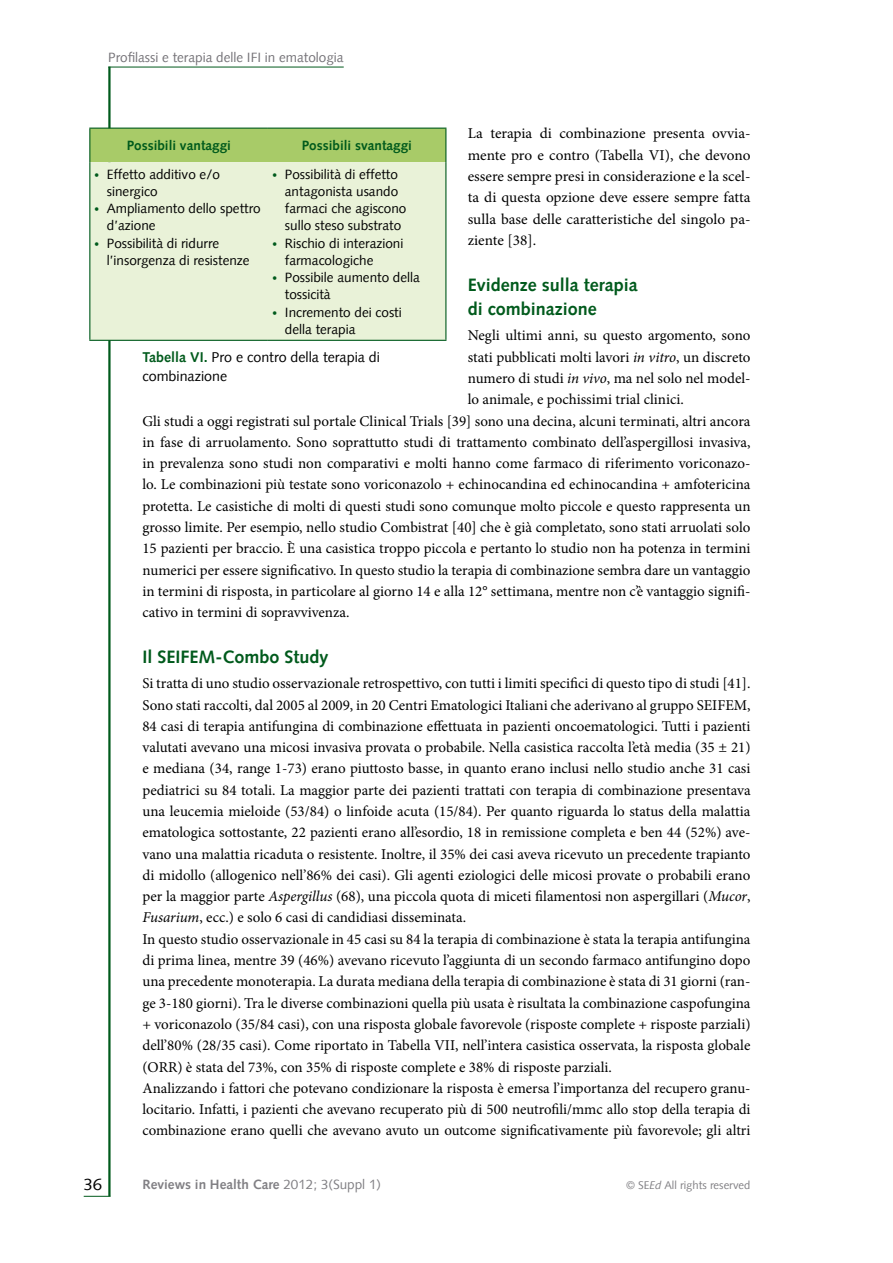
<style>
.page{position:relative;width:893px;height:1263px;background:#fff}
.page>*{position:absolute;margin:0;border:0;box-sizing:border-box;transform-origin:0 0}
.sottotitolo_2{font:700 18px/24.3px "Syntax LT";color:#005a1c}
.t1{font:16.5px "Syntax LT";color:#000}
.testo{font:15px/21.3px "Minion Pro";color:#000;text-align:justify}
.t2{font:14.25px/18.8px "Syntax LT";color:#000}
.t3{font:13.5px/17.2px "Syntax LT";color:#000}
.t4{font:13.5px "Syntax LT";color:#757378}
.t5{font:700 13.5px "Syntax LT";color:#005a1c}
.t6{font:700 13.5px "Syntax LT";color:#818084}
.t7{font:11.25px "Syntax LT";color:#818084}
.s1{font-style:italic}
.s2{font-family:"Minion Pro";color:#005a1c}
.s3{font-weight:700;color:#005a1c}
.s4{font-weight:400}
</style>
<div class="page">
<svg style="left:84px;top:1196px;width:27px;height:1px"></svg>
<hr style="left:108px;top:67px;width:3px;height:1129px;background:#005a1c">
<hr style="left:108px;top:67px;width:236px;height:1px;background:#005a1c">
<div style="left:90px;top:129px;width:355px;height:33px;background:#a8cb68"></div>
<div style="left:90px;top:162px;width:355px;height:178px;background:#e9f2d8"></div>
<hr style="left:89px;top:129px;width:1px;height:33px;background:#005a1c">
<hr style="left:89px;top:162px;width:1px;height:178px;background:#005a1c">
<hr style="left:445px;top:129px;width:1px;height:33px;background:#005a1c">
<hr style="left:445px;top:162px;width:1px;height:178px;background:#005a1c">
<hr style="left:89px;top:128px;width:179px;height:1px;background:#005a1c">
<hr style="left:268px;top:128px;width:178px;height:1px;background:#005a1c">
<hr style="left:89px;top:340px;width:179px;height:1px;background:#005a1c">
<hr style="left:268px;top:340px;width:178px;height:1px;background:#005a1c">
<p class="t4" style="left:108px;top:50px;width:237px">Profilassi e terapia delle IFI in ematologia</p>
<p class="testo" style="left:468px;top:123px;width:284px">La terapia di combinazione presenta ovvia&shy;mente pro e contro (Tabella VI), che devono essere sempre presi in considerazione e la scel&shy;ta di questa opzione deve essere sempre fatta sulla base delle caratteristiche del singolo pa&shy;ziente [38].</p>
<p class="sottotitolo_2" style="left:468px;top:272px;width:172px">Evidenze sulla terapia di combinazione</p>
<p class="testo" style="left:468px;top:325px;width:284px">Negli ultimi anni, su questo argomento, sono stati pubblicati molti lavori <span class="s1">in vitro</span>, un discreto numero di studi <span class="s1">in vivo</span>, ma nel solo nel model&shy;lo animale, e pochissimi trial clinici.</p>
<p class="testo" style="left:142px;top:410px;width:610px">Gli studi a oggi registrati sul portale Clinical Trials [39] sono una decina, alcuni terminati, altri ancora in fase di arruolamento. Sono soprattutto studi di trattamento combinato dell’aspergillosi invasiva, in prevalenza sono studi non comparativi e molti hanno come farmaco di riferimento voriconazo&shy;lo. Le combinazioni più testate sono voriconazolo + echinocandina ed echinocandina + amfotericina protetta. Le casistiche di molti di questi studi sono comunque molto piccole e questo rappresenta un grosso limite. Per esempio, nello studio Combistrat [40] che è già completato, sono stati arruolati solo 15 pazienti per braccio. È una casistica troppo piccola e pertanto lo studio non ha potenza in termini numerici per essere significativo. In questo studio la terapia di combinazione sembra dare un vantaggio in termini di risposta, in particolare al giorno 14 e alla 12° settimana, mentre non c’è vantaggio signifi&shy;cativo in termini di sopravvivenza.</p>
<p class="sottotitolo_2" style="left:142px;top:644px;width:188px">Il SEIFEM-Combo Study</p>
<p class="testo" style="left:142px;top:673px;width:610px">Si tratta di uno studio osservazionale retrospettivo, con tutti i limiti specifici di questo tipo di studi [41].<br>Sono stati raccolti, dal 2005 al 2009, in 20 Centri Ematologici Italiani che aderivano al gruppo SEIFEM, 84 casi di terapia antifungina di combinazione effettuata in pazienti oncoematologici. Tutti i pazienti valutati avevano una micosi invasiva provata o probabile. Nella casistica raccolta l’età media (35 ± 21) e mediana (34, range 1-73) erano piuttosto basse, in quanto erano inclusi nello studio anche 31 casi pediatrici su 84 totali. La maggior parte dei pazienti trattati con terapia di combinazione presentava una leucemia mieloide (53/84) o linfoide acuta (15/84). Per quanto riguarda lo status della malattia ematologica sottostante, 22 pazienti erano all’esordio, 18 in remissione completa e ben 44 (52%) ave&shy;vano una malattia ricaduta o resistente. Inoltre, il 35% dei casi aveva ricevuto un precedente trapianto di midollo (allogenico nell’86% dei casi). Gli agenti eziologici delle micosi provate o probabili erano per la maggior parte <span class="s1">Aspergillus</span> (68), una piccola quota di miceti filamentosi non aspergillari (<span class="s1">Mucor</span>, <span class="s1">Fusarium</span>, ecc.) e solo 6 casi di candidiasi disseminata.</p>
<p class="testo" style="left:142px;top:928px;width:610px">In questo studio osservazionale in 45 casi su 84 la terapia di combinazione è stata la terapia antifungina di prima linea, mentre 39 (46%) avevano ricevuto l’aggiunta di un secondo farmaco antifungino dopo una precedente monoterapia. La durata mediana della terapia di combinazione è stata di 31 giorni (ran&shy;ge 3-180 giorni). Tra le diverse combinazioni quella più usata è risultata la combinazione caspofungina + voriconazolo (35/84 casi), con una risposta globale favorevole (risposte complete + risposte parziali) dell’80% (28/35 casi). Come riportato in Tabella VII, nell’intera casistica osservata, la risposta globale (ORR) è stata del 73%, con 35% di risposte complete e 38% di risposte parziali.</p>
<p class="testo" style="left:142px;top:1077px;width:610px">Analizzando i fattori che potevano condizionare la risposta è emersa l’importanza del recupero granu&shy;locitario. Infatti, i pazienti che avevano recuperato più di 500 neutrofili/mmc allo stop della terapia di combinazione erano quelli che avevano avuto un outcome significativamente più favorevole; gli altri</p>
<p class="t5" style="left:127px;top:138px;width:106px">Possibili vantaggi</p>
<p class="t5" style="left:302px;top:138px;width:112px">Possibili svantaggi</p>
<p class="t3" style="left:107px;top:165px;width:115px;text-indent:-13px"><span class="s2">•</span> Effetto additivo e/o sinergico</p>
<p class="t3" style="left:107px;top:200px;width:155px;text-indent:-13px"><span class="s2">•</span> Ampliamento dello spettro d’azione</p>
<p class="t3" style="left:107px;top:234px;width:144px;text-indent:-13px"><span class="s2">•</span> Possibilità di ridurre l’insorgenza di resistenze</p>
<p class="t3" style="left:285px;top:165px;width:123px;text-indent:-13px"><span class="s2">•</span> Possibilità di effetto antagonista usando farmaci che agiscono sullo steso substrato</p>
<p class="t3" style="left:285px;top:234px;width:120px;text-indent:-13px"><span class="s2">•</span> Rischio di interazioni farmacologiche</p>
<p class="t3" style="left:285px;top:269px;width:137px;text-indent:-13px"><span class="s2">•</span> Possibile aumento della tossicità</p>
<p class="t3" style="left:285px;top:303px;width:118px;text-indent:-13px"><span class="s2">•</span> Incremento dei costi della terapia</p>
<p class="t2" style="left:142px;top:348px;width:239px"><span class="s3">Tabella VI.</span> Pro e contro della terapia di combinazione</p>
<p class="t1" style="left:84px;top:1174px;width:20px">36</p>
<p class="t6" style="left:142px;top:1176px;width:240px">Reviews in Health Care <span class="s4">2012; 3(Suppl 1)</span></p>
<p class="t7" style="left:626px;top:1178px;width:126px">© SE<span class="s1">Ed</span> All rights reserved</p>
</div>
